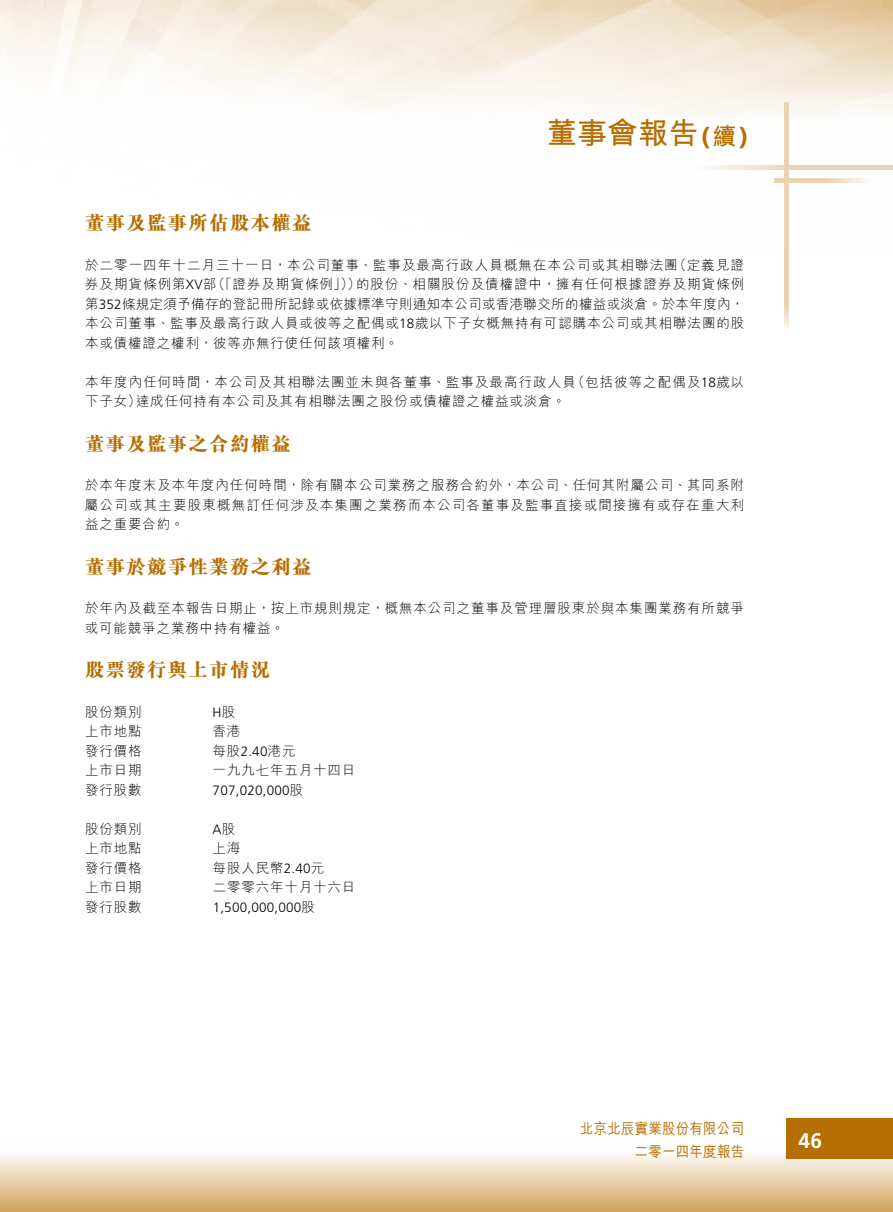
<style>
.page{position:relative;width:893px;height:1212px;background:#fff}
.page>*{position:absolute;margin:0;border:0;box-sizing:border-box;transform-origin:0 0}
.t1{font:700 30px "M Hei HK";letter-spacing:.015em;color:#b66e00}
.t2{font:700 24px "Frutiger LT Std";color:#b66e00}
.t3{font:700 21px "Frutiger LT Std";color:#fff}
.t4{font:800 19.5px "M Sung HK";letter-spacing:.06em;color:#b66e00}
.t5{font:500 15px "M Hei HK";letter-spacing:.015em;color:#b66e00;scale:.9 1}
.t6{font:300 13.5px/19.5px "M Hei HK";letter-spacing:.065em;color:#000}
.t7{font:300 13.5px "Frutiger LT Std";letter-spacing:.015em;color:#000}
.s1{font-family:"M Hei HK"}
.s2{font-family:"Frutiger LT Std"}
</style>
<div class="page">
<div style="left:0;top:1138px;width:893px;height:74px;background:linear-gradient(to bottom,#fff,#d1a561)"></div>
<div style="left:787px;top:1118px;width:106px;height:41px;background:#b66e00"></div>
<svg style="left:698px;top:166px;width:195px;height:4px"></svg>
<svg style="left:774px;top:179px;width:98px;height:4px"></svg>
<div style="left:784px;top:102px;width:5px;height:235px;background:#e9d3b3"></div>
<hr style="left:0;top:1138px;width:1px;height:74px;background:#b66e00">
<h3 class="t4" style="left:85px;top:213px;width:228px">董事及監事所佔股本權益</h3>
<h1 class="t1" style="left:547px;top:111px;width:153px">董事會報告</h1>
<h2 class="t2" style="left:702px;top:122px;width:47px"><span class="s1">續</span>( (</h2>
<p class="t6" style="left:356px;top:255px;width:390px;text-indent:-271px">於二零一四年十二月三十一日，本公司董事、監事及最高行政人員概無在本公司或其相聯法團<br>的股份、相關股份及債權證中，擁有任何根據證券及期貨條例</p>
<p class="t6" style="left:673px;top:255px;width:72px">（定義見證</p>
<p class="t6" style="left:212px;top:274px;width:150px">（「證券及期貨條例」））</p>
<p class="t6" style="left:85px;top:274px;width:661px">券及期貨條例第<span class="s2">XV</span>部<br>第<span class="s2">352</span>條規定須予備存的登記冊所記錄或依據標準守則通知本公司或香港聯交所的權益或淡倉。於本年度內，本公司董事、監事及最高行政人員或彼等之配偶或<span class="s2">18</span>歲以下子女概無持有可認購本公司或其相聯法團的股本或債權證之權利，彼等亦無行使任何該項權利。</p>
<p class="t6" style="left:571px;top:372px;width:174px">（包括彼等之配偶及<span class="s2">18</span>歲以</p>
<p class="t6" style="left:136px;top:372px;width:441px;text-indent:-51px">本年度內任何時間，本公司及其相聯法團並未與各董事、監事及最高行政人員達成任何持有本公司及其有相聯法團之股份或債權證之權益或淡倉。</p>
<p class="t6" style="left:85px;top:391px;width:57px">下子女）</p>
<h3 class="t4" style="left:85px;top:434px;width:207px">董事及監事之合約權益</h3>
<p class="t6" style="left:85px;top:475px;width:661px;text-align:justify">於本年度末及本年度內任何時間，除有關本公司業務之服務合約外，本公司、任何其附屬公司、其同系附屬公司或其主要股東概無訂任何涉及本集團之業務而本公司各董事及監事直接或間接擁有或存在重大利益之重要合約。</p>
<h3 class="t4" style="left:85px;top:557px;width:228px">董事於競爭性業務之利益</h3>
<p class="t6" style="left:85px;top:598px;width:661px">於年內及截至本報告日期止，按上市規則規定，概無本公司之董事及管理層股東於與本集團業務有所競爭或可能競爭之業務中持有權益。</p>
<h3 class="t4" style="left:85px;top:660px;width:187px">股票發行與上市情況</h3>
<p class="t7" style="left:213px;top:704px;width:24px">H<span class="s1">股</span></p>
<p class="t6" style="left:85px;top:702px;width:58px">股份類別</p>
<p class="t6" style="left:85px;top:721px;width:58px">上市地點</p>
<p class="t6" style="left:213px;top:721px;width:29px">香港</p>
<p class="t6" style="left:85px;top:741px;width:58px">發行價格</p>
<p class="t6" style="left:213px;top:741px;width:84px">每股<span class="s2">2.40</span>港元</p>
<p class="t6" style="left:85px;top:760px;width:58px">上市日期</p>
<p class="t6" style="left:213px;top:760px;width:144px">一九九七年五月十四日</p>
<p class="t6" style="left:85px;top:780px;width:58px">發行股數</p>
<p class="t7" style="left:213px;top:782px;width:92px">707,020,000<span class="s1">股</span></p>
<p class="t6" style="left:85px;top:819px;width:58px">股份類別</p>
<p class="t7" style="left:213px;top:821px;width:24px">A<span class="s1">股</span></p>
<p class="t6" style="left:85px;top:838px;width:58px">上市地點</p>
<p class="t6" style="left:213px;top:838px;width:29px">上海</p>
<p class="t6" style="left:85px;top:858px;width:58px">發行價格</p>
<p class="t6" style="left:213px;top:858px;width:113px">每股人民幣<span class="s2">2.40</span>元</p>
<p class="t6" style="left:85px;top:877px;width:58px">上市日期</p>
<p class="t6" style="left:213px;top:877px;width:144px">二零零六年十月十六日</p>
<p class="t6" style="left:85px;top:897px;width:58px">發行股數</p>
<p class="t7" style="left:213px;top:899px;width:104px">1,500,000,000<span class="s1">股</span></p>
<p class="t5" style="left:580px;top:1118px;width:184px">北京北辰實業股份有限公司</p>
<p class="t5" style="left:635px;top:1140px;width:123px">二零一四年度報告</p>
<h3 class="t3" style="left:798px;top:1128px;width:25px">46</h3>
</div>
